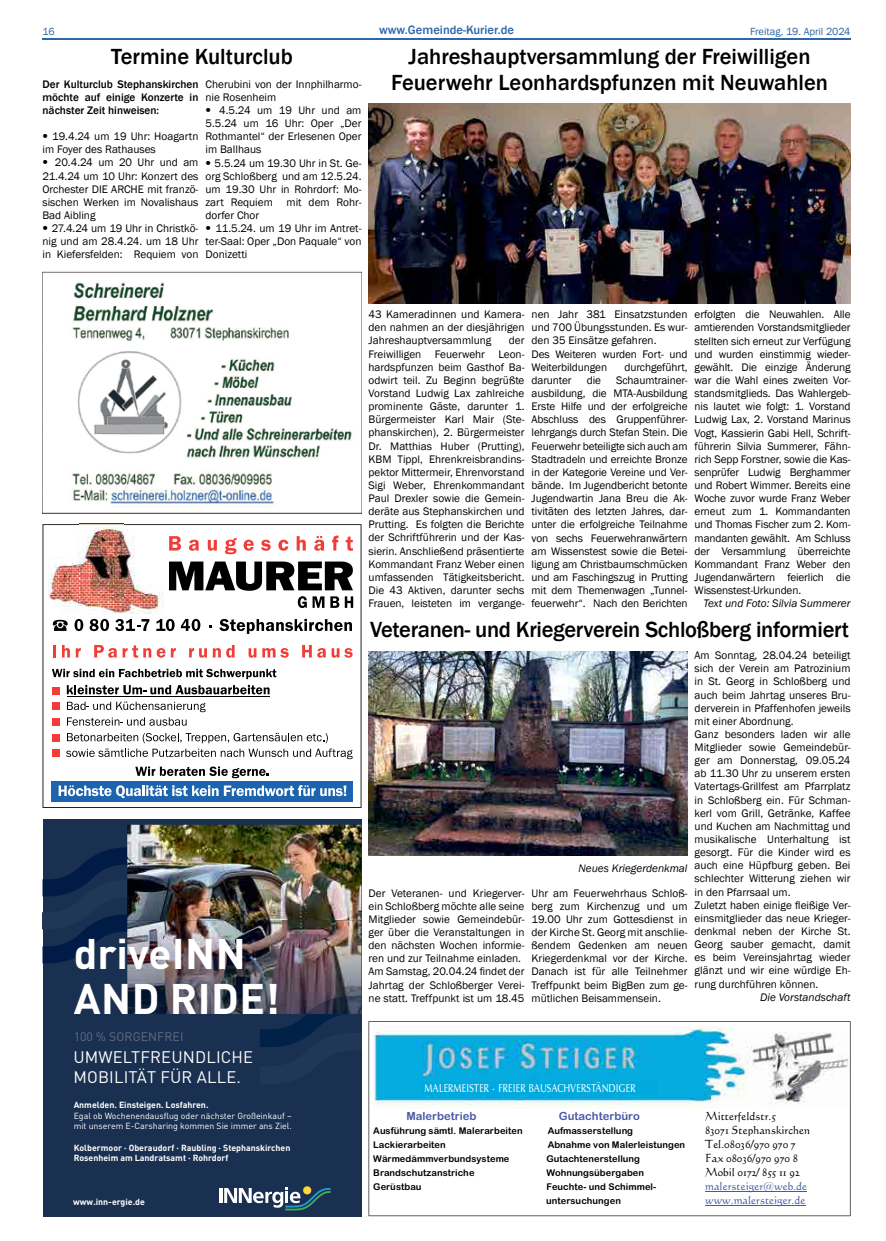
<style>
.page{position:relative;width:886px;height:1241px;background:#fff}
.page>*{position:absolute;margin:0;border:0;box-sizing:border-box;transform-origin:0 0}
.t1{font:700 42.25px/45.1px "DIN Pro";letter-spacing:.01em;color:#fff}
.t2{font:500 22.5px/26.2px "Franklin Gothic";color:#000;text-align:center}
.t3{font:16.5px/19.9px "DIN Pro";letter-spacing:.01em;color:#fff}
.t4{font:500 12.5px "Franklin Gothic";color:#2f65a9}
.t5{font:12.25px "DIN Pro";letter-spacing:.01em;color:#636e84}
.t6{font:11.25px/13.1px "Franklin Gothic";color:#000;text-align:justify}
.t7{font:11.25px/14px "Calligraph 421.BT";color:#000}
.t8{font:500 11.25px/13.1px "Franklin Gothic";color:#000;text-align:justify}
.t9{font:italic 11.25px "Franklin Gothic";color:#000}
.t10{font:11.25px "Opt Med";letter-spacing:.105em;color:#fff;scale:.75 1}
.t11{font:11.25px/14px "Calligraph 421.BT";color:#4759a7}
.t12{font:11.25px "Arial Rounded MT Bold";color:#4759a7}
.t13{font:10.62px "Franklin Gothic";color:#2f65a9}
.t14{font:9.38px/14px "Arial Rounded MT Bold";color:#000}
.t15{font:700 8.75px/10.5px "DIN Pro";color:#fff}
.t16{font:8.75px/10.5px "DIN Pro";color:#fff}
.s1{font-family:"Trade Gothic"}
</style>
<div class="page">
<hr style="left:43px;top:38px;width:807px;height:1px;background:#2f65a9">
<div style="left:43px;top:819px;width:318px;height:396px;background:#1a3050"></div>
<hr style="left:219px;top:1187px;width:3px;height:15px;background:#fff">
<svg style="left:224px;top:1187px;width:107px;height:23px"></svg>
<svg style="left:303px;top:1185px;width:8px;height:9px"></svg>
<img style="left:127px;top:824px;width:234px;height:23px">
<img style="left:43px;top:847px;width:318px;height:200px">
<img style="left:307px;top:995px;width:54px;height:18px">
<img style="left:369px;top:104px;width:481px;height:199px">
<img style="left:369px;top:651px;width:318px;height:204px">
<svg style="left:369px;top:1021px;width:481px;height:194px"></svg>
<div style="left:423px;top:1080px;width:234px;height:14px;background:#00aadf"></div>
<svg style="left:43px;top:524px;width:318px;height:283px"></svg>
<div style="left:47px;top:527px;width:117px;height:88px;background:#fff"></div>
<img style="left:48px;top:529px;width:116px;height:85px">
<img style="left:43px;top:272px;width:318px;height:241px">
<img style="left:80px;top:523px;width:43px;height:91px">
<p class="t13" style="left:43px;top:25px;width:14px">16</p>
<p class="t4" style="left:379px;top:22px;width:136px">www.Gemeinde-Kurier.de</p>
<p class="t13" style="left:750px;top:25px;width:102px">Freitag, 19. April 2024</p>
<h2 class="t2" style="left:111px;top:44px;width:183px">Termine Kulturclub</h2>
<p class="t6" style="left:206px;top:78px;width:157px">Cherubini von der Innphilharmo&shy;nie Rosenheim</p>
<p class="t6" style="left:206px;top:104px;width:157px"><span class="s1">•</span> 4.5.24 um 19 Uhr und am 5.5.24 um 16 Uhr: Oper „Der Rothmantel“ der Erlesenen Oper im Ballhaus</p>
<p class="t6" style="left:206px;top:156px;width:157px"><span class="s1">•</span> 5.5.24 um 19.30 Uhr in St. Ge&shy;org Schloßberg und am 12.5.24. um 19.30 Uhr in Rohrdorf: Mo&shy;zart Requiem mit dem Rohr&shy;dorfer Chor</p>
<p class="t6" style="left:206px;top:222px;width:157px"><span class="s1">•</span> 11.5.24. um 19 Uhr im Antret&shy;ter-Saal: Oper „Don Paquale“ von Donizetti</p>
<p class="t8" style="left:43px;top:77px;width:157px">Der Kulturclub Stephanskirchen möchte auf einige Konzerte in nächster Zeit hinweisen:</p>
<p class="t6" style="left:43px;top:130px;width:157px"><span class="s1">•</span> 19.4.24 um 19 Uhr: Hoagartn im Foyer des Rathauses</p>
<p class="t6" style="left:43px;top:156px;width:157px"><span class="s1">•</span> 20.4.24 um 20 Uhr und am 21.4.24 um 10 Uhr: Konzert des Orchester DIE ARCHE mit franzö&shy;sischen Werken im Novalishaus Bad Aibling</p>
<p class="t6" style="left:43px;top:222px;width:157px"><span class="s1">•</span> 27.4.24 um 19 Uhr in Christkö&shy;nig und am 28.4.24. um 18 Uhr in Kiefersfelden: Requiem von</p>
<h2 class="t2" style="left:391px;top:44px;width:438px">Jahreshauptversammlung der Freiwilligen<br>Feuerwehr Leonhardspfunzen mit Neuwahlen</h2>
<p class="t6" style="left:369px;top:308px;width:157px">43 Kameradinnen und Kamera&shy;den nahmen an der diesjährigen Jahreshauptversammlung</p>
<p class="t6" style="left:531px;top:308px;width:157px;text-align:left">nen Jahr 381 Einsatzstunden und 700 Übungsstunden. Es wur&shy;den 35 Einsätze gefahren.<br>Des Weiteren wurden Fort- und<br>Weiterbildungen</p>
<p class="t6" style="left:694px;top:308px;width:157px">erfolgten die Neuwahlen. Alle amtierenden Vorstandsmitglieder stellten sich erneut zur Verfügung und wurden einstimmig wieder&shy;gewählt. Die einzige Änderung war die Wahl eines zweiten Vor&shy;standsmitglieds. Das Wahlergeb&shy;nis lautet wie folgt: 1. Vorstand Ludwig Lax, 2. Vorstand Marinus Vogt, Kassierin Gabi Hell, Schrift&shy;führerin Silvia Summerer, Fähn&shy;rich Sepp Forstner, sowie die Kas&shy;senprüfer Ludwig Berghammer und Robert Wimmer. Bereits eine Woche zuvor wurde Franz Weber erneut zum 1. Kommandanten und Thomas Fischer zum 2. Kom&shy;mandanten gewählt. Am Schluss der Versammlung überreichte Kommandant Franz Weber den Jugendanwärtern feierlich die Wissenstest-Urkunden.</p>
<p class="t9" style="left:703px;top:596px;width:149px">Text und Foto: Silvia Summerer</p>
<p class="t6" style="left:369px;top:334px;width:157px;text-indent:140px">der Freiwilligen Feuerwehr Leon&shy;hardspfunzen beim Gasthof Ba&shy;odwirt teil. Zu Beginn begrüßte Vorstand Ludwig Lax zahlreiche prominente Gäste, darunter 1.<br>Bürgermeister Karl Mair (Ste&shy;phanskirchen), 2. Bürgermeister Dr. Matthias Huber (Prutting), KBM Tippl, Ehrenkreisbrandins&shy;pektor Mittermeir, Ehrenvorstand Sigi Weber, Ehrenkommandant Paul Drexler sowie die Gemein&shy;deräte aus Stephanskirchen und Prutting. Es folgten die Berichte der Schriftführerin und der Kas&shy;sierin. Anschließend präsentierte Kommandant Franz Weber einen umfassenden Tätigkeitsbericht.<br>Die 43 Aktiven, darunter sechs Frauen, leisteten im vergange-</p>
<p class="t6" style="left:624px;top:360px;width:64px">durchgeführt,</p>
<p class="t6" style="left:531px;top:374px;width:157px;text-indent:85px">Schaumtrainer&shy;ausbildung, die MTA-Ausbildung Erste Hilfe und der erfolgreiche Abschluss des Gruppenführer&shy;lehrgangs durch Stefan Stein. Die Feuerwehr beteiligte sich auch am Stadtradeln und erreichte Bronze in der Kategorie Vereine und Ver&shy;bände. Im Jugendbericht betonte Jugendwartin Jana Breu die Ak&shy;tivitäten des letzten Jahres, dar&shy;unter die erfolgreiche Teilnahme von sechs Feuerwehranwärtern am Wissenstest sowie die Betei&shy;ligung am Christbaumschmücken und am Faschingszug in Prutting mit dem Themenwagen „Tunnel&shy;feuerwehr“. Nach den Berichten</p>
<p class="t6" style="left:531px;top:374px;width:41px">darunter</p>
<p class="t6" style="left:587px;top:374px;width:16px">die</p>
<h1 class="t1" style="left:74px;top:929px;width:208px">driveINN<br>AND RIDE!</h1>
<p class="t5" style="left:74px;top:1028px;width:111px">100 % SORGENFREI</p>
<h3 class="t3" style="left:73px;top:1046px;width:181px">UMWELTFREUNDLICHE<br>MOBILITÄT FÜR ALLE.</h3>
<p class="t15" style="left:74px;top:1099px;width:136px">Anmelden. Einsteigen. Losfahren.</p>
<p class="t16" style="left:74px;top:1109px;width:220px">Egal ob Wochenendausflug oder nächster Großeinkauf – mit unserem E-Carsharing kommen Sie immer ans Ziel.</p>
<p class="t15" style="left:74px;top:1141px;width:218px">Kolbermoor · Oberaudorf · Raubling · Stephanskirchen<br>Rosenheim am Landratsamt · Rohrdorf</p>
<p class="t15" style="left:73px;top:1195px;width:73px">www.inn-ergie.de</p>
<h2 class="t2" style="left:370px;top:616px;width:480px">Veteranen- und Kriegerverein Schloßberg informiert</h2>
<p class="t6" style="left:694px;top:649px;width:157px;text-align:left">Am Sonntag, 28.04.24 beteiligt sich der Verein am Patrozinium in St. Georg in Schloßberg und auch beim Jahrtag unseres Bru&shy;derverein in Pfaffenhofen jeweils mit einer Abordnung.<br>Ganz besonders laden wir alle<br>Mitglieder sowie Gemeindebür&shy;ger am Donnerstag, 09.05.24 ab 11.30 Uhr zu unserem ersten<br>Vatertags-Grillfest am Pfarrplatz in Schloßberg ein. Für Schman&shy;kerl vom Grill, Getränke, Kaffee und Kuchen am Nachmittag und musikalische Unterhaltung ist gesorgt. Für die Kinder wird es auch eine Hüpfburg geben. Bei schlechter Witterung ziehen wir in den Pfarrsaal um.<br>Zuletzt haben einige fleißige Ver&shy;einsmitglieder das neue Krieger&shy;denkmal neben der Kirche St.<br>Georg sauber gemacht, damit es beim Vereinsjahrtag wieder glänzt und wir eine würdige Eh&shy;rung durchführen können.</p>
<p class="t9" style="left:760px;top:989px;width:92px">Die Vorstandschaft</p>
<p class="t9" style="left:578px;top:860px;width:110px">Neues Kriegerdenkmal</p>
<p class="t6" style="left:369px;top:886px;width:157px;text-align:left">Der Veteranen- und Kriegerver&shy;ein Schloßberg möchte alle seine<br>Mitglieder sowie Gemeindebür&shy;ger über die Veranstaltungen in den nächsten Wochen informie&shy;ren und zur Teilnahme einladen.<br>Am Samstag, 20.04.24 findet der<br>Jahrtag der Schloßberger Verei&shy;ne statt. Treffpunkt ist um 18.45</p>
<p class="t6" style="left:531px;top:886px;width:157px">Uhr am Feuerwehrhaus Schloß&shy;berg zum Kirchenzug und um 19.00 Uhr zum Gottesdienst in der Kirche St. Georg mit anschlie&shy;ßendem Gedenken am neuen Kriegerdenkmal vor der Kirche.<br>Danach ist für alle Teilnehmer Treffpunkt beim BigBen zum ge&shy;mütlichen Beisammensein.</p>
<p class="t10" style="left:425px;top:1081px;width:282px">MALERMEISTER . FREIER BAUSACHVERSTÄNDIGER</p>
<p class="t12" style="left:406px;top:1111px;width:72px">!"#$%&amp;$'%($&amp;</p>
<p class="t12" style="left:559px;top:1111px;width:85px">)*'"+,'$%&amp;-%./</p>
<p class="t14" style="left:373px;top:1124px;width:151px">0*12-,%*34/156'#7/!"#$%"%&amp;$('$3</p>
<p class="t14" style="left:548px;top:1124px;width:87px">0*26"11$%1'$##*34</p>
<p class="t14" style="left:373px;top:1138px;width:140px">8"+9($%"%&amp;$('$3 ;5%6$&lt;566:$%&amp;*3&lt;1=1'$6$/</p>
<p class="t14" style="left:548px;top:1138px;width:139px">0&amp;3",6$/:.3/!"#$%#$(1'*34$3</p>
<p class="t14" style="left:373px;top:1166px;width:105px">&gt;%"3&lt;1+,*'?"31'%(+,$/ )$%-1'&amp;"*/</p>
<p class="t14" style="left:539px;top:1166px;width:121px">///;.,3*341-&amp;$%4"&amp;$3/ ///@$*+,'$A/*3&lt;/B+,(66$#A/ ///*3'$%1*+,*34$3//</p>
<p class="t7" style="left:705px;top:1109px;width:106px">!"##$%&amp;$'()#%*+ ,-./012#$3456)7"%84$6<br>9$'*.,.-:;&lt;/.1&lt;/.1/1 =5&gt;1.,.-:;&lt;/.1&lt;/.1, !?@"'1.0/A;1,++1001&lt;A</p>
<p class="t11" style="left:705px;top:1179px;width:103px">B5'$%)#$"C$%DE$@*($<br>EEE*B5'$%)#$"C$%*($</p>
</div>
